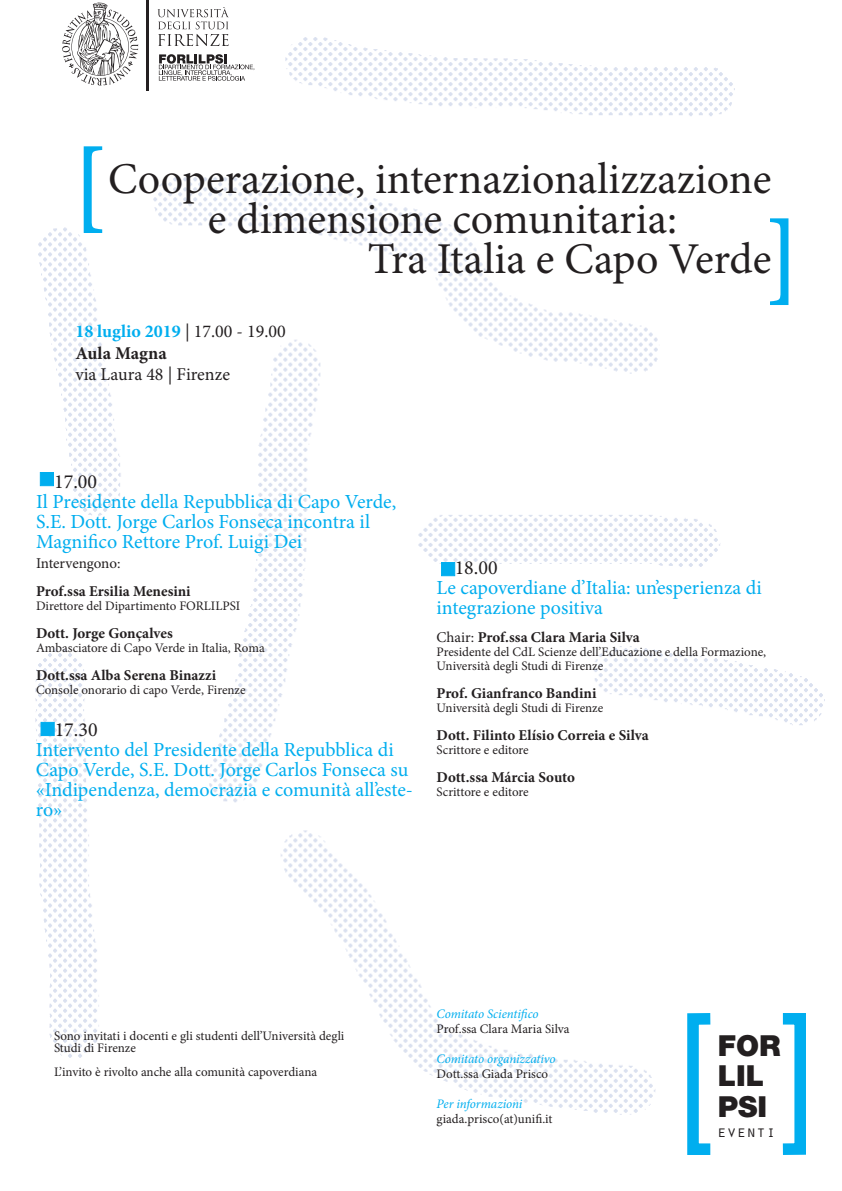
<style>
.page{position:relative;width:842px;height:1191px;background:#fff}
.page>*{position:absolute;margin:0;border:0;box-sizing:border-box;transform-origin:0 0}
.t1{font:700 100px "Minion Pro";color:#00aeef}
.t2{font:44px/40px "Minion Pro";color:#231f20;text-align:center}
.t3{font:900 29px/30.7px "Helvetica Neue LT Pro";color:#231f20}
.t4{font:20px/20px "Minion Pro";color:#00aeef}
.t5{font:20px "Minion Pro";color:#231f20}
.t6{font:700 18px/21.6px "Minion Pro";color:#00aeef}
.t7{font:18px "Minion Pro";color:#231f20}
.t8{font:16.4px "Orator Std";color:#231f20}
.t9{font:700 15px "Minion Pro";color:#231f20}
.t10{font:15px "Minion Pro";letter-spacing:-.01em;color:#231f20}
.t11{font:13px/14px "Minion Pro";color:#231f20}
.t12{font:italic 13px "Minion Pro";letter-spacing:-.01em;color:#00aeef}
.s1{font-weight:400;color:#231f20}
.s2{color:#231f20}
.s3{font-weight:400}
</style>
<div class="page">
<img style="left:35px;top:0;width:790px;height:1115px">
<div style="left:777px;top:1013px;width:29px;height:142px;border:12px solid #00aeef"></div>
<div style="left:687px;top:1013px;width:29px;height:142px;border:12px solid #00aeef"></div>
<hr style="left:147px;top:0;width:2px;height:90px;background:#231f20">
<svg style="left:62px;top:1px;width:76px;height:84px"></svg>
<svg style="left:157px;top:7px;width:72px;height:39px"></svg>
<svg style="left:159px;top:54px;width:96px;height:27px"></svg>
<div style="left:41px;top:722px;width:14px;height:14px;background:#00aeef;border:1px solid #00aeef"></div>
<div style="left:40px;top:472px;width:14px;height:14px;background:#00aeef;border:1px solid #00aeef"></div>
<div style="left:441px;top:562px;width:14px;height:14px;background:#00aeef;border:1px solid #00aeef"></div>
<h1 class="t1" style="left:72px;top:114px;width:37px">[</h1>
<h2 class="t2" style="left:108px;top:159px;width:665px">Cooperazione, internazionalizzazione e dimensione comunitaria:</h2>
<h2 class="t2" style="left:368px;top:239px;width:405px">Tra Italia e Capo Verde</h2>
<h1 class="t1" style="left:765px;top:186px;width:37px">]</h1>
<h3 class="t6" style="left:75px;top:320px;width:212px">18 luglio 2019 <span class="s1">| 17.00 - 19.00<br></span><span class="s2">Aula Magna</span></h3>
<h3 class="t7" style="left:75px;top:362px;width:156px">via Laura 48 | Firenze</h3>
<h3 class="t5" style="left:54px;top:468px;width:44px">17.00</h3>
<h3 class="t4" style="left:36px;top:491px;width:362px">Il Presidente della Repubblica di Capo Verde,<br>S.E. Dott. Jorge Carlos Fonseca incontra il<br>Magnifico Rettore Prof. Luigi Dei</h3>
<p class="t10" style="left:36px;top:553px;width:86px">Intervengono:</p>
<p class="t9" style="left:36px;top:580px;width:156px">Prof.ssa Ersilia Menesini</p>
<p class="t11" style="left:36px;top:599px;width:206px">Direttore del Dipartimento FORLILPSI</p>
<p class="t9" style="left:36px;top:622px;width:138px">Dott. Jorge Gonçalves</p>
<p class="t11" style="left:36px;top:641px;width:230px">Ambasciatore di Capo Verde in Italia, Roma</p>
<p class="t9" style="left:36px;top:664px;width:182px">Dott.ssa Alba Serena Binazzi</p>
<p class="t11" style="left:36px;top:683px;width:211px">Console onorario di capo Verde, Firenze</p>
<h3 class="t5" style="left:55px;top:716px;width:44px">17.30</h3>
<h3 class="t4" style="left:36px;top:739px;width:379px">Intervento del Presidente della Repubblica di Capo Verde, S.E. Dott. Jorge Carlos Fonseca su «Indipendenza, democrazia e comunità all’este&shy;ro»</h3>
<h3 class="t5" style="left:455px;top:554px;width:44px">18.00</h3>
<h3 class="t4" style="left:436px;top:578px;width:327px">Le capoverdiane d’Italia: un’esperienza di integrazione positiva</h3>
<p class="t9" style="left:436px;top:626px;width:205px"><span class="s3">Chair:</span> Prof.ssa Clara Maria Silva</p>
<p class="t11" style="left:436px;top:645px;width:331px">Presidente del CdL Scienze dell’Educazione e della Formazione,<br>Università degli Studi di Firenze</p>
<p class="t9" style="left:436px;top:682px;width:161px">Prof. Gianfranco Bandini</p>
<p class="t11" style="left:436px;top:701px;width:168px">Università degli Studi di Firenze</p>
<p class="t9" style="left:436px;top:724px;width:214px">Dott. Filinto Elísio Correia e Silva</p>
<p class="t11" style="left:436px;top:743px;width:94px">Scrittore e editore</p>
<p class="t9" style="left:436px;top:766px;width:140px">Dott.ssa Márcia Souto</p>
<p class="t11" style="left:436px;top:785px;width:94px">Scrittore e editore</p>
<p class="t11" style="left:54px;top:1030px;width:292px;line-height:12px">Sono invitati i docenti e gli studenti dell’Università degli<br>Studi di Firenze</p>
<p class="t11" style="left:54px;top:1065px;width:265px">L’invito è rivolto anche alla comunità capoverdiana</p>
<p class="t12" style="left:437px;top:1004px;width:104px">Comitato Scientifico</p>
<p class="t11" style="left:437px;top:1021px;width:134px">Prof.ssa Clara Maria Silva</p>
<p class="t12" style="left:437px;top:1049px;width:121px">Comitato organizzativo</p>
<p class="t11" style="left:437px;top:1066px;width:113px">Dott.ssa Giada Prisco</p>
<p class="t12" style="left:437px;top:1094px;width:87px">Per informazioni</p>
<p class="t11" style="left:437px;top:1111px;width:118px">giada.prisco(at)unifi.it</p>
<h3 class="t3" style="left:718px;top:1029px;width:64px">FOR<br>LIL<br>PSI</h3>
<p class="t8" style="left:717px;top:1120px;width:61px">eventi</p>
</div>
